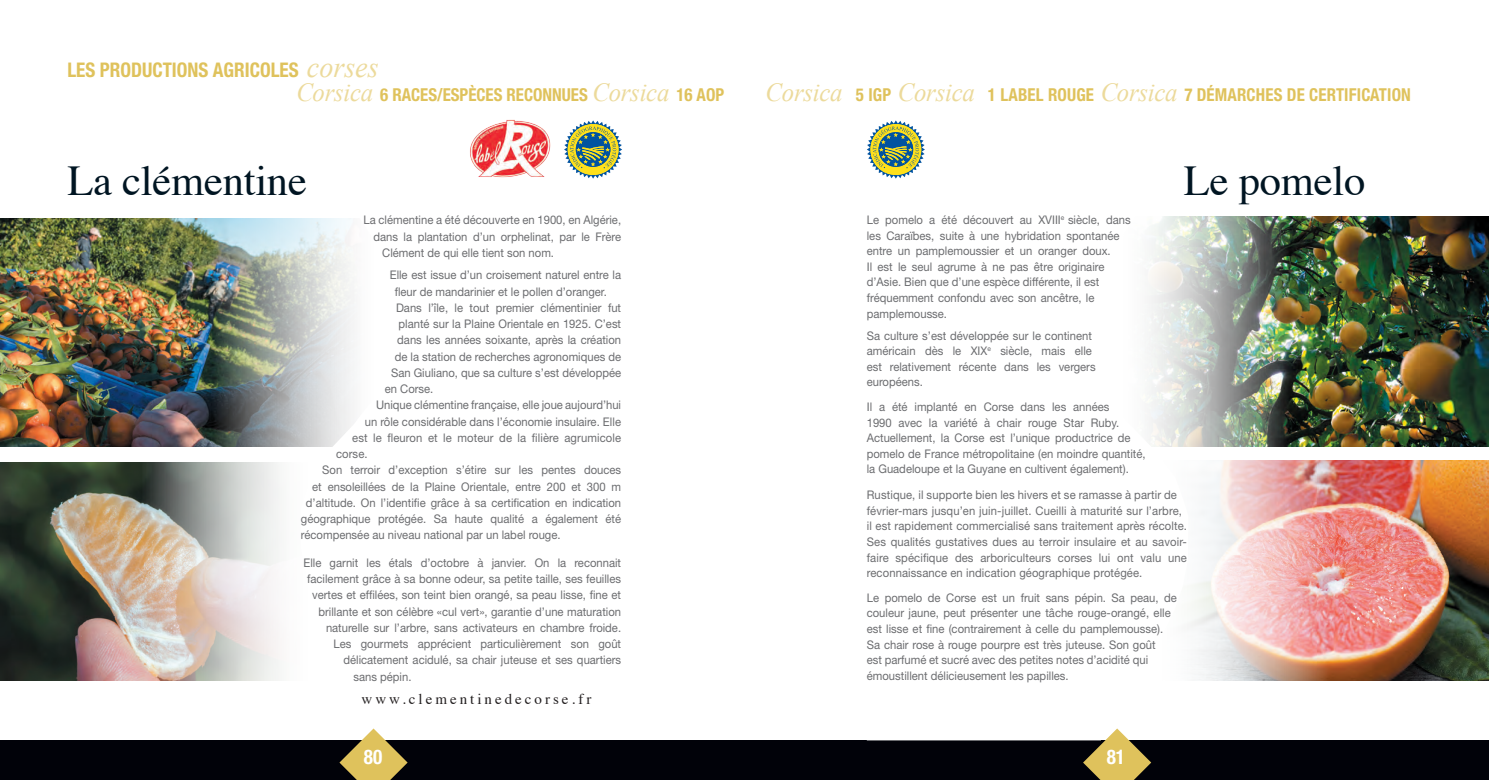
<style>
.page{position:relative;width:1489px;height:780px;background:#fff}
.page>*{position:absolute;margin:0;border:0;box-sizing:border-box;transform-origin:0 0}
.t1{font:42.5px "Times";letter-spacing:-.005em;color:#001522}
.t2{font:700 condensed 20.12px "Helvetica Neue LT Std";color:#dfc25c;scale:.95 1}
.t3{font:700 condensed 20.12px "Helvetica Neue LT Std";color:#fff;scale:.95 1}
.t4{font:700 condensed 17.75px "Helvetica Neue LT Std";letter-spacing:.01em;color:#dfc25c;scale:.95 1}
.t5{font:15px "Times";letter-spacing:.2em;color:#231f20}
.t6{font:11.88px/15.6px "Helvetica Neue LT Std";color:#6c6d70;scale:.95 1}
.s1{font-family:"Times New Roman";font-weight:400;font-style:italic;font-stretch:normal;font-size:29.75px;color:#ecda9b}
.s2{font-family:"Times New Roman";font-weight:400;font-style:italic;font-stretch:normal;font-size:26.12px;color:#ecda9b}
</style>
<div class="page">
<div style="left:0;top:740px;width:1488px;height:40px;background:#010209"></div>
<svg style="left:1082px;top:740px;width:69px;height:40px"></svg>
<svg style="left:339px;top:734px;width:68px;height:46px"></svg>
<svg style="left:564px;top:120px;width:58px;height:59px"></svg>
<img style="left:470px;top:119px;width:81px;height:59px">
<svg style="left:867px;top:120px;width:57px;height:59px"></svg>
<img style="left:0;top:218px;width:301px;height:229px">
<img style="left:0;top:463px;width:280px;height:217px">
<img style="left:1188px;top:216px;width:300px;height:231px">
<img style="left:1190px;top:461px;width:298px;height:219px">
<svg style="left:301px;top:218px;width:78px;height:516px"></svg>
<svg style="left:1106px;top:216px;width:82px;height:524px"></svg>
<h2 class="t2" style="left:67px;top:58px;width:329px">LES PRODUCTIONS AGRICOLES <span class="s1">corses</span></h2>
<h3 class="t4" style="left:296px;top:83px;width:452px"><span class="s2">Corsica</span> 6 RACES/ESPÈCES RECONNUES <span class="s2">Corsica</span> 16 AOP</h3>
<h3 class="t4" style="left:765px;top:83px;width:680px"><span class="s2">Corsica</span> 5 IGP <span class="s2">Corsica</span> 1 LABEL ROUGE <span class="s2">Corsica</span> 7 DÉMARCHES DE CERTIFICATION</h3>
<h1 class="t1" style="left:67px;top:141px;width:241px">La clémentine</h1>
<h1 class="t1" style="left:1183px;top:141px;width:183px">Le pomelo</h1>
<p class="t6" style="left:363px;top:212px;width:273px">La clémentine a été découverte en 1900, en Algérie,</p>
<p class="t6" style="left:373px;top:228px;width:262px">dans la plantation d’un orphelinat, par le Frère</p>
<p class="t6" style="left:382px;top:245px;width:182px">Clément de qui elle tient son nom.</p>
<p class="t6" style="left:390px;top:267px;width:245px">Elle est issue d’un croisement naturel entre la</p>
<p class="t6" style="left:395px;top:283px;width:225px">fleur de mandarinier et le pollen d’oranger.</p>
<p class="t6" style="left:396px;top:299px;width:238px">Dans l’île, le tout premier clémentinier fut</p>
<p class="t6" style="left:398px;top:316px;width:236px">planté sur la Plaine Orientale en 1925. C’est</p>
<p class="t6" style="left:397px;top:332px;width:237px">dans les années soixante, après la création</p>
<p class="t6" style="left:395px;top:348px;width:240px">de la station de recherches agronomiques de</p>
<p class="t6" style="left:391px;top:364px;width:244px">San Giuliano, que sa culture s’est développée</p>
<p class="t6" style="left:385px;top:381px;width:53px">en Corse.</p>
<p class="t6" style="left:376px;top:397px;width:259px">Unique clémentine française, elle joue aujourd’hui</p>
<p class="t6" style="left:365px;top:413px;width:271px">un rôle considérable dans l’économie insulaire. Elle</p>
<p class="t6" style="left:352px;top:429px;width:284px">est le fleuron et le moteur de la filière agrumicole</p>
<p class="t6" style="left:336px;top:446px;width:35px">corse.</p>
<p class="t6" style="left:322px;top:462px;width:316px">Son terroir d’exception s’étire sur les pentes douces</p>
<p class="t6" style="left:312px;top:478px;width:327px">et ensoleillées de la Plaine Orientale, entre 200 et 300 m</p>
<p class="t6" style="left:306px;top:494px;width:333px">d’altitude. On l’identifie grâce à sa certification en indication</p>
<p class="t6" style="left:301px;top:511px;width:338px">géographique protégée. Sa haute qualité a également été</p>
<p class="t6" style="left:301px;top:527px;width:275px">récompensée au niveau national par un label rouge.</p>
<p class="t6" style="left:303px;top:554px;width:336px">Elle garnit les étals d’octobre à janvier. On la reconnait</p>
<p class="t6" style="left:307px;top:571px;width:332px">facilement grâce à sa bonne odeur, sa petite taille, ses feuilles</p>
<p class="t6" style="left:312px;top:587px;width:326px">vertes et effilées, son teint bien orangé, sa peau lisse, fine et</p>
<p class="t6" style="left:318px;top:603px;width:320px">brillante et son célèbre «cul vert», garantie d’une maturation</p>
<p class="t6" style="left:326px;top:619px;width:312px">naturelle sur l’arbre, sans activateurs en chambre froide.</p>
<p class="t6" style="left:333px;top:636px;width:304px">Les gourmets apprécient particulièrement son goût</p>
<p class="t6" style="left:343px;top:652px;width:294px">délicatement acidulé, sa chair juteuse et ses quartiers</p>
<p class="t6" style="left:353px;top:668px;width:62px">sans pépin.</p>
<p class="t5" style="left:361px;top:685px;width:231px">www.clementinedecorse.fr</p>
<p class="t6" style="left:866px;top:212px;width:279px">Le pomelo a été découvert au XVIII<sup>e</sup> siècle, dans les Caraïbes, suite à une hybridation spontanée entre un pamplemoussier et un oranger doux.<br>Il est le seul agrume à ne pas être originaire d’Asie. Bien que d’une espèce différente, il est fréquemment confondu avec son ancêtre, le pamplemousse.</p>
<p class="t6" style="left:866px;top:327px;width:242px">Sa culture s’est développée sur le continent américain dès le XIX<sup>e</sup> siècle, mais elle est relativement récente dans les vergers européens.</p>
<p class="t6" style="left:866px;top:398px;width:295px">Il a été implanté en Corse dans les années<br>1990 avec la variété à chair rouge Star Ruby.<br>Actuellement, la Corse est l’unique productrice de pomelo de France métropolitaine (en moindre quantité, la Guadeloupe et la Guyane en cultivent également).</p>
<p class="t6" style="left:866px;top:487px;width:338px">Rustique, il supporte bien les hivers et se ramasse à partir de février-mars jusqu’en juin-juillet. Cueilli à maturité sur l’arbre, il est rapidement commercialisé sans traitement après récolte.<br>Ses qualités gustatives dues au terroir insulaire et au savoir&shy;faire spécifique des arboriculteurs corses lui ont valu une reconnaissance en indication géographique protégée.</p>
<p class="t6" style="left:866px;top:589px;width:328px">Le pomelo de Corse est un fruit sans pépin. Sa peau, de couleur jaune, peut présenter une tâche rouge-orangé, elle est lisse et fine (contrairement à celle du pamplemousse).<br>Sa chair rose à rouge pourpre est très juteuse. Son goût<br>est parfumé et sucré avec des petites notes d’acidité qui émoustillent délicieusement les papilles.</p>
<h2 class="t3" style="left:364px;top:744px;width:21px">80</h2>
<h2 class="t3" style="left:1106px;top:744px;width:21px">81</h2>
</div>
